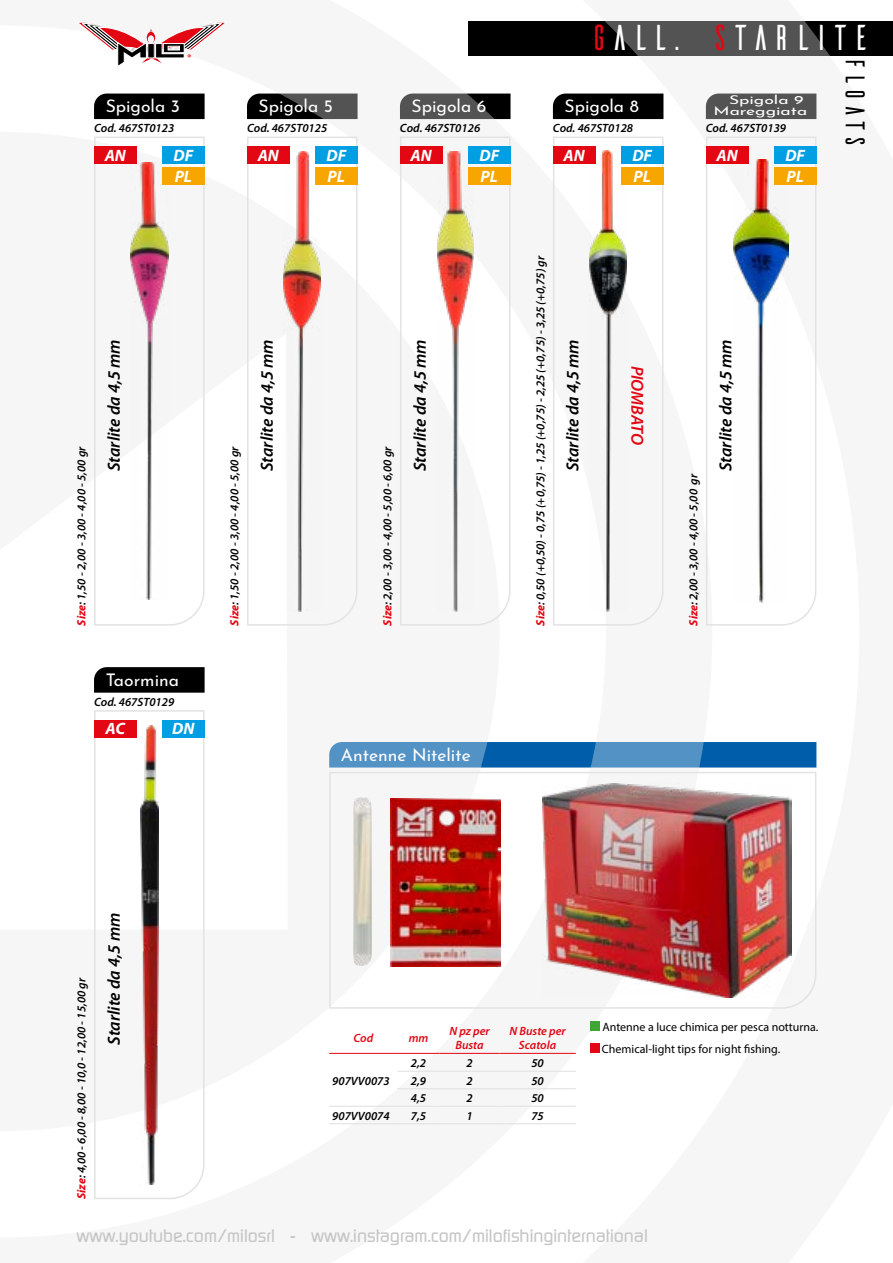
<style>
.page{position:relative;width:893px;height:1263px;background:#fff}
.page>*{position:absolute;margin:0;border:0;box-sizing:border-box;transform-origin:0 0}
.t1{font:36px "Ailerons";color:#fff}
.t2{font:27px "Ailerons";color:#000}
.t3{font:500 18px "Continuum";color:#c6c6c6}
.t4{font:italic 600 17.4px "Myriad Pro";color:#000}
.t5{font:17.4px "Josefin Sans";color:#fff}
.t6{font:italic 600 17.4px "Myriad Pro";color:#e30613}
.t7{font:italic 700 16.5px "Myriad Pro";color:#fff}
.t8{font:12.15px/11.7px "Josefin Sans";color:#fff;scale:1.43 1}
.t9{font:italic 600 12px "Myriad Pro";color:#000}
.t10{font:12px/22px "Myriad Pro";color:#000}
.t11{font:italic 600 12px/14.4px "Myriad Pro";color:#e30613;text-align:center}
.s1{font-weight:700;color:#e30613}
.s2{color:#e30613}
</style>
<div class="page">
<svg style="left:468px;top:21px;width:425px;height:34px;background:#262626"></svg>
<svg style="left:94px;top:136px;width:111px;height:490px"></svg>
<div style="left:94px;top:94px;width:111px;height:25px;background:#000"></div>
<div style="left:94px;top:147px;width:43px;height:17px;background:#e30613"></div>
<div style="left:162px;top:147px;width:43px;height:17px;background:#009fe3"></div>
<div style="left:162px;top:168px;width:43px;height:17px;background:#f7a600"></div>
<svg style="left:247px;top:136px;width:111px;height:490px"></svg>
<svg style="left:247px;top:94px;width:111px;height:25px;background:#2d2d2d"></svg>
<div style="left:247px;top:147px;width:43px;height:17px;background:#e30613"></div>
<div style="left:315px;top:147px;width:43px;height:17px;background:#009fe3"></div>
<div style="left:315px;top:168px;width:43px;height:17px;background:#f7a600"></div>
<svg style="left:400px;top:136px;width:111px;height:490px"></svg>
<svg style="left:400px;top:94px;width:110px;height:25px;background:#3f3f3f"></svg>
<div style="left:400px;top:147px;width:42px;height:17px;background:#e30613"></div>
<div style="left:468px;top:147px;width:42px;height:17px;background:#009fe3"></div>
<div style="left:468px;top:168px;width:42px;height:17px;background:#f7a600"></div>
<svg style="left:705px;top:136px;width:112px;height:490px"></svg>
<div style="left:706px;top:94px;width:110px;height:25px;background:#535353"></div>
<div style="left:706px;top:147px;width:42px;height:17px;background:#e30613"></div>
<div style="left:774px;top:147px;width:42px;height:17px;background:#009fe3"></div>
<svg style="left:552px;top:136px;width:112px;height:490px"></svg>
<div style="left:553px;top:94px;width:110px;height:25px;background:#000"></div>
<div style="left:553px;top:147px;width:42px;height:17px;background:#e30613"></div>
<div style="left:621px;top:147px;width:42px;height:17px;background:#009fe3"></div>
<div style="left:621px;top:168px;width:42px;height:17px;background:#f7a600"></div>
<svg style="left:94px;top:710px;width:111px;height:489px"></svg>
<svg style="left:94px;top:667px;width:111px;height:26px;background:#080808"></svg>
<div style="left:94px;top:720px;width:43px;height:17px;background:#e30613"></div>
<div style="left:162px;top:720px;width:43px;height:17px;background:#009fe3"></div>
<div style="left:774px;top:168px;width:42px;height:17px;background:#f7a600"></div>
<img style="left:329px;top:771px;width:488px;height:238px">
<img style="left:390px;top:798px;width:111px;height:169px">
<svg style="left:329px;top:742px;width:487px;height:25px;background:#2d7ab8"></svg>
<hr style="left:397px;top:1071px;width:43px;height:1px;background:#e3e3e3">
<hr style="left:440px;top:1071px;width:59px;height:1px;background:#e3e3e3">
<hr style="left:499px;top:1071px;width:77px;height:1px;background:#e3e3e3">
<hr style="left:397px;top:1088px;width:43px;height:1px;background:#e3e3e3">
<hr style="left:440px;top:1088px;width:59px;height:1px;background:#e3e3e3">
<hr style="left:499px;top:1088px;width:77px;height:1px;background:#e3e3e3">
<hr style="left:397px;top:1106px;width:43px;height:1px;background:#e3e3e3">
<hr style="left:440px;top:1106px;width:59px;height:1px;background:#e3e3e3">
<hr style="left:499px;top:1106px;width:77px;height:1px;background:#e3e3e3">
<hr style="left:329px;top:1053px;width:68px;height:1px;background:#e30613">
<hr style="left:397px;top:1053px;width:43px;height:1px;background:#e30613">
<hr style="left:440px;top:1053px;width:59px;height:1px;background:#e30613">
<hr style="left:499px;top:1053px;width:77px;height:1px;background:#e30613">
<hr style="left:329px;top:1123px;width:68px;height:1px;background:#e3e3e3">
<hr style="left:397px;top:1123px;width:43px;height:1px;background:#e3e3e3">
<hr style="left:440px;top:1123px;width:59px;height:1px;background:#e3e3e3">
<hr style="left:499px;top:1123px;width:77px;height:1px;background:#e3e3e3">
<hr style="left:329px;top:1106px;width:68px;height:1px;background:#e3e3e3">
<div style="left:590px;top:1021px;width:10px;height:10px;background:#3fa535"></div>
<div style="left:590px;top:1043px;width:9px;height:10px;background:#e30613"></div>
<img style="left:353px;top:797px;width:19px;height:169px">
<svg style="left:78px;top:22px;width:148px;height:44px"></svg>
<h3 class="t5" style="left:106px;top:92px;width:76px">Spigola 3</h3>
<h3 class="t7" style="left:105px;top:144px;width:23px">AN</h3>
<h3 class="t7" style="left:173px;top:144px;width:21px">DF</h3>
<p class="t9" style="left:94px;top:121px;width:82px">Cod. 467ST0123</p>
<h3 class="t5" style="left:259px;top:92px;width:76px">Spigola 5</h3>
<h3 class="t7" style="left:258px;top:144px;width:23px">AN</h3>
<h3 class="t7" style="left:326px;top:144px;width:21px">DF</h3>
<p class="t9" style="left:247px;top:121px;width:82px">Cod. 467ST0125</p>
<h3 class="t5" style="left:412px;top:92px;width:76px">Spigola 6</h3>
<h3 class="t7" style="left:411px;top:144px;width:23px">AN</h3>
<h3 class="t7" style="left:479px;top:144px;width:21px">DF</h3>
<p class="t9" style="left:400px;top:121px;width:82px">Cod. 467ST0126</p>
<h3 class="t7" style="left:175px;top:166px;width:19px">PL</h3>
<h3 class="t7" style="left:328px;top:166px;width:19px">PL</h3>
<h3 class="t7" style="left:481px;top:166px;width:19px">PL</h3>
<p class="t9" style="left:74px;top:626px;width:181px;rotate:-90deg"><span class="s1">Size</span>: 1,50 - 2,00 - 3,00 - 4,00 - 5,00 gr</p>
<h3 class="t4" style="left:103px;top:471px;width:134px;rotate:-90deg">Starlite da 4,5 mm</h3>
<h3 class="t5" style="left:106px;top:665px;width:75px">Taormina</h3>
<h3 class="t7" style="left:106px;top:718px;width:21px">AC</h3>
<h3 class="t7" style="left:172px;top:718px;width:24px">DN</h3>
<p class="t9" style="left:94px;top:694px;width:82px">Cod. 467ST0129</p>
<p class="t9" style="left:227px;top:626px;width:181px;rotate:-90deg"><span class="s1">Size</span>: 1,50 - 2,00 - 3,00 - 4,00 - 5,00 gr</p>
<h3 class="t4" style="left:256px;top:471px;width:134px;rotate:-90deg">Starlite da 4,5 mm</h3>
<p class="t9" style="left:380px;top:626px;width:181px;rotate:-90deg"><span class="s1">Size</span>: 2,00 - 3,00 - 4,00 - 5,00 - 6,00 gr</p>
<h3 class="t4" style="left:409px;top:471px;width:134px;rotate:-90deg">Starlite da 4,5 mm</h3>
<h3 class="t5" style="left:341px;top:740px;width:131px">Antenne Nitelite</h3>
<h1 class="t1" style="left:588px;top:20px;width:285px"><span class="s2">G</span>ALL. <span class="s2">S</span>TARLITE</h1>
<h2 class="t2" style="left:868px;top:55px;width:95px;rotate:90deg">FLOATS</h2>
<p class="t8" style="left:713px;top:92px;width:67px;text-indent:16px">Spigola 9<br>Mareggiata</p>
<h3 class="t7" style="left:716px;top:144px;width:23px">AN</h3>
<h3 class="t7" style="left:785px;top:144px;width:21px">DF</h3>
<h3 class="t5" style="left:565px;top:92px;width:76px">Spigola 8</h3>
<h3 class="t7" style="left:564px;top:144px;width:23px">AN</h3>
<h3 class="t7" style="left:632px;top:144px;width:21px">DF</h3>
<p class="t9" style="left:553px;top:121px;width:82px">Cod. 467ST0128</p>
<p class="t9" style="left:706px;top:121px;width:82px">Cod. 467ST0139</p>
<p class="t9" style="left:533px;top:626px;width:371px;rotate:-90deg"><span class="s1">Size</span>: 0,50 (+0,50) - 0,75 (+0,75) - 1,25 (+0,75) - 2,25 (+0,75) - 3,25 (+0,75) gr</p>
<h3 class="t4" style="left:562px;top:471px;width:134px;rotate:-90deg">Starlite da 4,5 mm</h3>
<h3 class="t7" style="left:634px;top:166px;width:19px">PL</h3>
<h3 class="t6" style="left:648px;top:366px;width:81px;rotate:90deg">PIOMBATO</h3>
<p class="t9" style="left:686px;top:626px;width:153px;rotate:-90deg"><span class="s1">Size</span>: 2,00 - 3,00 - 4,00 - 5,00 gr</p>
<h3 class="t4" style="left:715px;top:471px;width:134px;rotate:-90deg">Starlite da 4,5 mm</h3>
<h3 class="t7" style="left:786px;top:166px;width:19px">PL</h3>
<p class="t9" style="left:74px;top:1199px;width:223px;rotate:-90deg"><span class="s1">Size</span>: 4,00 - 6,00 - 8,00 - 10,0 - 12,00 - 15,00 gr</p>
<h3 class="t4" style="left:103px;top:1045px;width:134px;rotate:-90deg">Starlite da 4,5 mm</h3>
<p class="t11" style="left:353px;top:1030px;width:21px">Cod</p>
<p class="t11" style="left:409px;top:1030px;width:21px">mm</p>
<p class="t11" style="left:449px;top:1023px;width:42px">N pz per<br>Busta</p>
<p class="t11" style="left:509px;top:1023px;width:58px">N Buste per<br>Scatola</p>
<p class="t9" style="left:332px;top:1073px;width:59px">907VV0073</p>
<p class="t9" style="left:411px;top:1055px;width:17px">2,2</p>
<p class="t9" style="left:466px;top:1055px;width:8px">2</p>
<p class="t9" style="left:531px;top:1055px;width:14px">50</p>
<p class="t9" style="left:411px;top:1073px;width:17px">2,9</p>
<p class="t9" style="left:466px;top:1073px;width:8px">2</p>
<p class="t9" style="left:531px;top:1073px;width:14px">50</p>
<p class="t9" style="left:411px;top:1090px;width:17px">4,5</p>
<p class="t9" style="left:466px;top:1090px;width:8px">2</p>
<p class="t9" style="left:531px;top:1090px;width:14px">50</p>
<p class="t9" style="left:332px;top:1108px;width:59px">907VV0074</p>
<p class="t9" style="left:411px;top:1108px;width:17px">7,5</p>
<p class="t9" style="left:466px;top:1108px;width:8px">1</p>
<p class="t9" style="left:531px;top:1108px;width:14px">75</p>
<p class="t10" style="left:602px;top:1015px;width:218px">Antenne a luce chimica per pesca notturna.<br>Chemical-light tips for night fishing.</p>
<h3 class="t3" style="left:77px;top:1224px;width:573px">www.youtube.com/milosrl - www.instagram.com/milofishinginternational</h3>
</div>
